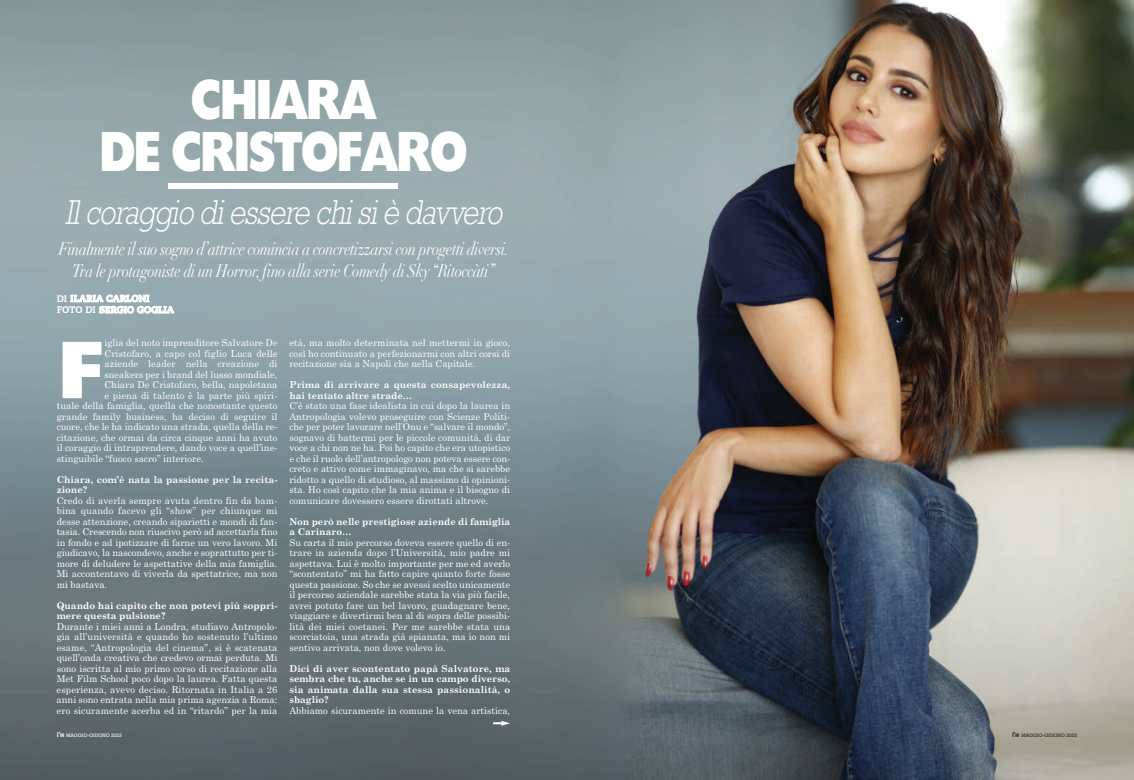
<style>
.page{position:relative;width:1134px;height:780px;background:#fff}
.page>*{position:absolute;margin:0;border:0;box-sizing:border-box;transform-origin:0 0}
.t1{font:75.1px "Headline NEWS";color:#fff}
.t2{font:52px/52px "Headline NEWS";letter-spacing:-.085em;color:#fff;text-align:center;scale:.83 1}
.t3{font:italic 300 35px "Rockwell";color:#fff;scale:.83 1}
.t4{font:italic 18px/22px "Didot";letter-spacing:-.025em;color:#fff;text-align:center;scale:.82 1}
.t5{font:9.5px/10.5px "Century Schoolbook";color:#fff;text-align:justify}
.t6{font:700 9.5px/10.5px "Century Schoolbook";color:#fff}
.t7{font:9.5px/11.2px "Caecilia Heavy Os F";color:#fff}
.t8{font:5px "Rockwell";color:#fff}
.t9{font:5px "Rockwell";color:#231f20}
.s1{font-family:"Arial";font-weight:700;font-size:7px}
.s2{font-family:"Arial";font-weight:700}
</style>
<div class="page">
<img style="left:0;top:0;width:1134px;height:780px">
<div style="left:169px;top:183px;width:229px;height:6px;background:#fff"></div>
<svg style="left:493px;top:720px;width:17px;height:5px"></svg>
<h2 class="t2" style="left:99px;top:78px;width:447px">CHIARA<br>DE CRISTOFARO</h2>
<h3 class="t3" style="left:65px;top:191px;width:537px">Il coraggio di essere chi si è davvero</h3>
<h3 class="t4" style="left:59px;top:237px;width:550px">Finalmente il suo sogno d’attrice comincia a concretizzarsi con progetti diversi.<br>Tra le protagoniste di un Horror, fino alla serie Comedy di Sky “Ritoccàti”</h3>
<p class="t7" style="left:57px;top:293px;width:119px">AF FI^OF^=`^OILKF<br>CLQL AF PBODFL=DLDIF^</p>
<h1 class="t1" style="left:57px;top:337px;width:49px">F</h1>
<p class="t5" style="left:104px;top:337px;width:175px">iglia del noto imprenditore Salvatore De</p>
<p class="t5" style="left:104px;top:348px;width:175px">Cristofaro, a capo col figlio Luca delle</p>
<p class="t5" style="left:104px;top:358px;width:175px">aziende leader nella creazione di</p>
<p class="t5" style="left:104px;top:369px;width:175px">sneakers per i brand del lusso mondiale,</p>
<p class="t5" style="left:104px;top:379px;width:175px">Chiara De Cristofaro, bella, napoletana</p>
<p class="t5" style="left:104px;top:390px;width:175px">e piena di talento è la parte più spiri-</p>
<p class="t5" style="left:57px;top:400px;width:222px">tuale della famiglia, quella che nonostante questo</p>
<p class="t5" style="left:57px;top:411px;width:222px">grande family business, ha deciso di seguire il</p>
<p class="t5" style="left:57px;top:421px;width:222px">cuore, che le ha indicato una strada, quella della re-</p>
<p class="t5" style="left:57px;top:432px;width:222px">citazione, che ormai da circa cinque anni ha avuto</p>
<p class="t5" style="left:57px;top:442px;width:222px">il coraggio di intraprendere, dando voce a quell’ine-</p>
<p class="t5" style="left:57px;top:453px;width:148px">stinguibile “fuoco sacro” interiore.</p>
<p class="t6" style="left:57px;top:474px;width:222px">Chiara, com’è nata la passione per la recita&shy;zione?</p>
<p class="t5" style="left:57px;top:495px;width:222px">Credo di averla sempre avuta dentro fin da bam&shy;bina quando facevo gli “show” per chiunque mi desse attenzione, creando siparietti e mondi di fan&shy;tasia. Crescendo non riuscivo però ad accettarla fino in fondo e ad ipotizzare di farne un vero lavoro. Mi giudicavo, la nascondevo, anche e soprattutto per ti&shy;more di deludere le aspettative della mia famiglia.<br>Mi accontentavo di viverla da spettatrice, ma non mi bastava.</p>
<p class="t6" style="left:57px;top:600px;width:222px">Quando hai capito che non potevi più soppri&shy;mere questa pulsione?</p>
<p class="t5" style="left:57px;top:621px;width:222px">Durante i miei anni a Londra, studiavo Antropolo&shy;gia all’università e quando ho sostenuto l’ultimo esame, “Antropologia del cinema”, si è scatenata quell’onda creativa che credevo ormai perduta. Mi sono iscritta al mio primo corso di recitazione alla Met Film School poco dopo la laurea. Fatta questa esperienza, avevo deciso. Ritornata in Italia a 26 anni sono entrata nella mia prima agenzia a Roma: ero sicuramente acerba ed in “ritardo” per la mia</p>
<p class="t5" style="left:289px;top:337px;width:222px">età, ma molto determinata nel mettermi in gioco, così ho continuato a perfezionarmi con altri corsi di recitazione sia a Napoli che nella Capitale.</p>
<p class="t6" style="left:289px;top:379px;width:222px">Prima di arrivare a questa consapevolezza, hai tentato altre strade…</p>
<p class="t5" style="left:289px;top:400px;width:222px">C’è stato una fase idealista in cui dopo la laurea in Antropologia volevo proseguire con Scienze Politi&shy;che per poter lavorare nell’Onu e “salvare il mondo”, sognavo di battermi per le piccole comunità, di dar voce a chi non ne ha. Poi ho capito che era utopistico e che il ruolo dell’antropologo non poteva essere con&shy;creto e attivo come immaginavo, ma che si sarebbe ridotto a quello di studioso, al massimo di opinioni&shy;sta. Ho così capito che la mia anima e il bisogno di comunicare dovessero essere dirottati altrove.</p>
<p class="t6" style="left:289px;top:516px;width:222px">Non però nelle prestigiose aziende di famiglia a Carinaro…</p>
<p class="t5" style="left:289px;top:537px;width:222px">Su carta il mio percorso doveva essere quello di en&shy;trare in azienda dopo l’Università, mio padre mi aspettava. Lui è molto importante per me ed averlo “scontentato” mi ha fatto capire quanto forte fosse questa passione. So che se avessi scelto unicamente il percorso aziendale sarebbe stata la via più facile, avrei potuto fare un bel lavoro, guadagnare bene, viaggiare e divertirmi ben al di sopra delle possibi&shy;lità dei miei coetanei. Per me sarebbe stata una scorciatoia, una strada già spianata, ma io non mi sentivo arrivata, non dove volevo io.</p>
<p class="t6" style="left:289px;top:663px;width:222px;text-align:justify">Dici di aver scontentato papà Salvatore, ma sembra che tu, anche se in un campo diverso, sia animata dalla sua stessa passionalità, o sbaglio?</p>
<p class="t5" style="left:289px;top:705px;width:222px">Abbiamo sicuramente in comune la vena artistica,</p>
<p class="t8" style="left:57px;top:732px;width:67px"><span class="s1">i’</span><span class="s2">M</span> MAGGIO-GIUGNO 2023</p>
<p class="t9" style="left:1012px;top:732px;width:67px"><span class="s1">i’</span><span class="s2">M</span> MAGGIO-GIUGNO 2023</p>
</div>
